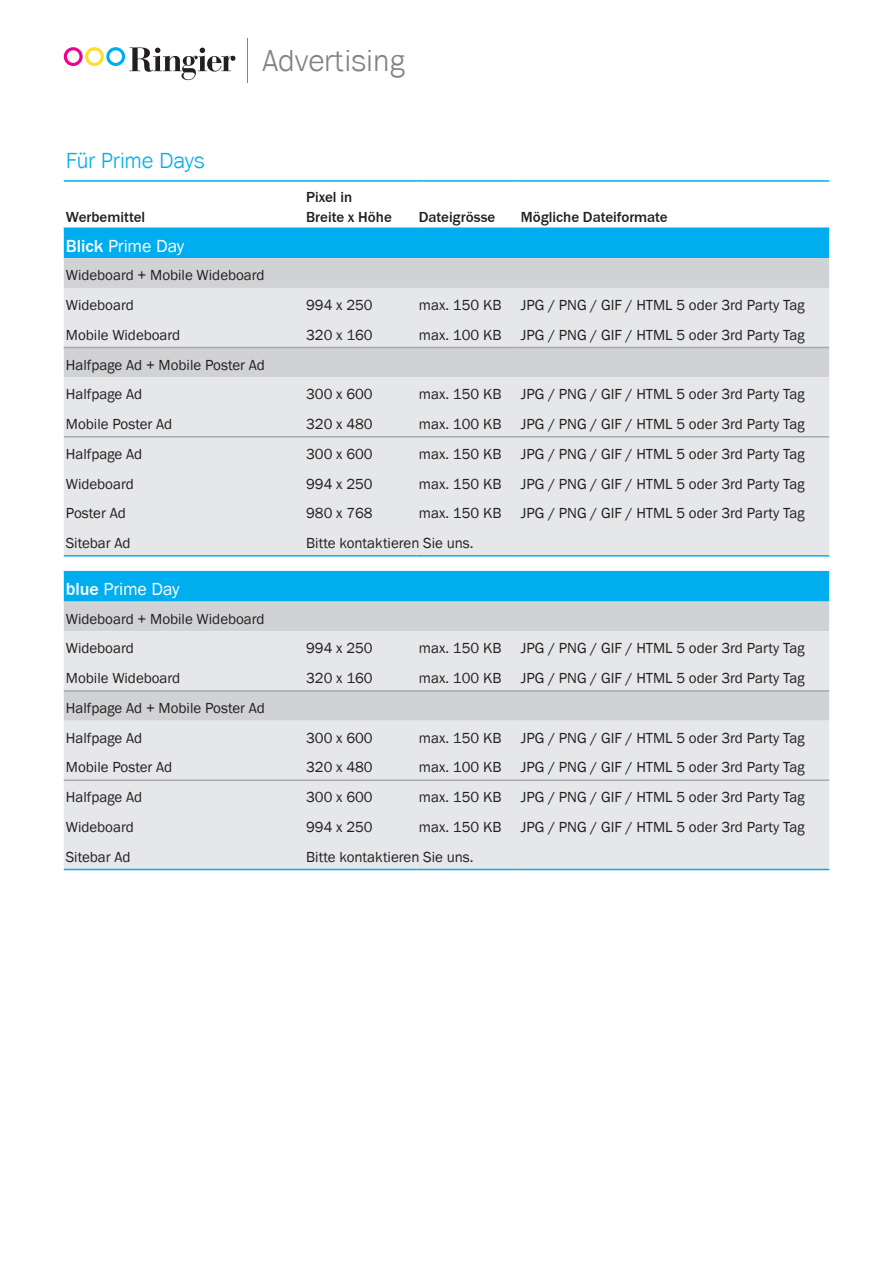
<style>
.page{position:relative;width:893px;height:1263px;background:#fff}
.page>*{position:absolute;margin:0;border:0;box-sizing:border-box;transform-origin:0 0}
.t1{font:300 31.2px "Ringier";color:#808285}
.t2{font:300 22.5px "Ringier";letter-spacing:-.005em;color:#00aeef}
.t3{font:18px "Ringier";letter-spacing:-.01em;color:#fff}
.t4{font:15px/29.7px "Ringier";color:#231f20}
.t5{font:700 15px/19.5px "Ringier";color:#231f20}
.s1{font-weight:700}
</style>
<div class="page">
<svg style="left:64px;top:47px;width:171px;height:33px"></svg>
<hr style="left:248px;top:38px;width:1px;height:45px;background:#808285">
<div style="left:64px;top:229px;width:765px;height:29px;background:#00aeef"></div>
<div style="left:64px;top:258px;width:765px;height:30px;background:#d1d2d4"></div>
<svg style="left:64px;top:288px;width:765px;height:581px;background:#d7e1e6"></svg>
<hr style="left:64px;top:555px;width:240px;height:2px;background:#00aeef">
<hr style="left:304px;top:555px;width:113px;height:2px;background:#00aeef">
<hr style="left:417px;top:555px;width:102px;height:2px;background:#00aeef">
<hr style="left:519px;top:555px;width:310px;height:2px;background:#00aeef">
<hr style="left:64px;top:869px;width:240px;height:1px;background:#00aeef">
<hr style="left:304px;top:869px;width:113px;height:1px;background:#00aeef">
<hr style="left:417px;top:869px;width:102px;height:1px;background:#00aeef">
<hr style="left:519px;top:869px;width:310px;height:1px;background:#00aeef">
<hr style="left:64px;top:347px;width:240px;height:1px;background:#a8a9ad">
<hr style="left:304px;top:347px;width:113px;height:1px;background:#a8a9ad">
<hr style="left:417px;top:347px;width:102px;height:1px;background:#a8a9ad">
<hr style="left:519px;top:347px;width:310px;height:1px;background:#a8a9ad">
<hr style="left:64px;top:436px;width:240px;height:1px;background:#a8a9ad">
<hr style="left:304px;top:436px;width:113px;height:1px;background:#a8a9ad">
<hr style="left:417px;top:436px;width:102px;height:1px;background:#a8a9ad">
<hr style="left:519px;top:436px;width:310px;height:1px;background:#a8a9ad">
<hr style="left:64px;top:690px;width:240px;height:2px;background:#a8a9ad">
<hr style="left:304px;top:690px;width:113px;height:2px;background:#a8a9ad">
<hr style="left:417px;top:690px;width:102px;height:2px;background:#a8a9ad">
<hr style="left:519px;top:690px;width:310px;height:2px;background:#a8a9ad">
<hr style="left:64px;top:779px;width:240px;height:2px;background:#a8a9ad">
<hr style="left:304px;top:779px;width:113px;height:2px;background:#a8a9ad">
<hr style="left:417px;top:779px;width:102px;height:2px;background:#a8a9ad">
<hr style="left:519px;top:779px;width:310px;height:2px;background:#a8a9ad">
<hr style="left:64px;top:227px;width:240px;height:2px;background:#00aeef">
<hr style="left:304px;top:227px;width:113px;height:2px;background:#00aeef">
<hr style="left:417px;top:227px;width:102px;height:2px;background:#00aeef">
<hr style="left:519px;top:227px;width:310px;height:2px;background:#00aeef">
<hr style="left:64px;top:571px;width:240px;height:1px;background:#00aeef">
<hr style="left:304px;top:571px;width:113px;height:1px;background:#00aeef">
<hr style="left:417px;top:571px;width:102px;height:1px;background:#00aeef">
<hr style="left:519px;top:571px;width:310px;height:1px;background:#00aeef">
<hr style="left:64px;top:180px;width:240px;height:2px;background:#00aeef">
<hr style="left:304px;top:180px;width:113px;height:2px;background:#00aeef">
<hr style="left:417px;top:180px;width:102px;height:2px;background:#00aeef">
<hr style="left:519px;top:180px;width:310px;height:2px;background:#00aeef">
<h2 class="t2" style="left:66px;top:147px;width:140px">Für Prime Days</h2>
<p class="t5" style="left:66px;top:207px;width:81px">Werbemittel</p>
<h1 class="t1" style="left:262px;top:41px;width:145px">Advertising</h1>
<p class="t5" style="left:306px;top:187px;width:87px">Pixel in<br>Breite x Höhe</p>
<p class="t5" style="left:419px;top:207px;width:78px">Dateigrösse</p>
<p class="t5" style="left:521px;top:207px;width:148px">Mögliche Dateiformate</p>
<p class="t3" style="left:66px;top:235px;width:120px"><span class="s1">Blick</span> Prime Day</p>
<p class="t4" style="left:66px;top:260px;width:200px">Wideboard + Mobile Wideboard<br>Wideboard</p>
<p class="t4" style="left:306px;top:290px;width:68px">994 x 250</p>
<p class="t4" style="left:419px;top:290px;width:84px">max. 150 KB</p>
<p class="t4" style="left:521px;top:290px;width:286px">JPG / PNG / GIF / HTML 5 oder 3rd Party Tag</p>
<p class="t4" style="left:66px;top:320px;width:116px">Mobile Wideboard</p>
<p class="t4" style="left:306px;top:320px;width:68px">320 x 160</p>
<p class="t4" style="left:419px;top:320px;width:84px">max. 100 KB</p>
<p class="t4" style="left:521px;top:320px;width:286px">JPG / PNG / GIF / HTML 5 oder 3rd Party Tag</p>
<p class="t4" style="left:66px;top:349px;width:201px">Halfpage Ad + Mobile Poster Ad<br>Halfpage Ad</p>
<p class="t4" style="left:306px;top:379px;width:68px">300 x 600</p>
<p class="t4" style="left:419px;top:379px;width:84px">max. 150 KB</p>
<p class="t4" style="left:521px;top:379px;width:286px">JPG / PNG / GIF / HTML 5 oder 3rd Party Tag</p>
<p class="t4" style="left:66px;top:409px;width:108px">Mobile Poster Ad</p>
<p class="t4" style="left:306px;top:409px;width:68px">320 x 480</p>
<p class="t4" style="left:419px;top:409px;width:84px">max. 100 KB</p>
<p class="t4" style="left:521px;top:409px;width:286px">JPG / PNG / GIF / HTML 5 oder 3rd Party Tag</p>
<p class="t4" style="left:66px;top:439px;width:78px">Halfpage Ad</p>
<p class="t4" style="left:306px;top:439px;width:68px">300 x 600</p>
<p class="t4" style="left:419px;top:439px;width:84px">max. 150 KB</p>
<p class="t4" style="left:521px;top:439px;width:286px">JPG / PNG / GIF / HTML 5 oder 3rd Party Tag</p>
<p class="t4" style="left:66px;top:468px;width:69px">Wideboard</p>
<p class="t4" style="left:306px;top:468px;width:68px">994 x 250</p>
<p class="t4" style="left:419px;top:468px;width:84px">max. 150 KB</p>
<p class="t4" style="left:521px;top:468px;width:286px">JPG / PNG / GIF / HTML 5 oder 3rd Party Tag</p>
<p class="t4" style="left:66px;top:498px;width:61px">Poster Ad</p>
<p class="t4" style="left:306px;top:498px;width:68px">980 x 768</p>
<p class="t4" style="left:419px;top:498px;width:84px">max. 150 KB</p>
<p class="t4" style="left:521px;top:498px;width:286px">JPG / PNG / GIF / HTML 5 oder 3rd Party Tag</p>
<p class="t4" style="left:66px;top:528px;width:66px">Sitebar Ad</p>
<p class="t4" style="left:306px;top:528px;width:169px">Bitte kontaktieren Sie uns.</p>
<p class="t3" style="left:66px;top:578px;width:115px"><span class="s1">blue</span> Prime Day</p>
<p class="t4" style="left:66px;top:603px;width:200px">Wideboard + Mobile Wideboard<br>Wideboard</p>
<p class="t4" style="left:306px;top:633px;width:68px">994 x 250</p>
<p class="t4" style="left:419px;top:633px;width:84px">max. 150 KB</p>
<p class="t4" style="left:521px;top:633px;width:286px">JPG / PNG / GIF / HTML 5 oder 3rd Party Tag</p>
<p class="t4" style="left:66px;top:663px;width:116px">Mobile Wideboard</p>
<p class="t4" style="left:306px;top:663px;width:68px">320 x 160</p>
<p class="t4" style="left:419px;top:663px;width:84px">max. 100 KB</p>
<p class="t4" style="left:521px;top:663px;width:286px">JPG / PNG / GIF / HTML 5 oder 3rd Party Tag</p>
<p class="t4" style="left:66px;top:693px;width:201px">Halfpage Ad + Mobile Poster Ad<br>Halfpage Ad</p>
<p class="t4" style="left:306px;top:722px;width:68px">300 x 600</p>
<p class="t4" style="left:419px;top:722px;width:84px">max. 150 KB</p>
<p class="t4" style="left:521px;top:722px;width:286px">JPG / PNG / GIF / HTML 5 oder 3rd Party Tag</p>
<p class="t4" style="left:66px;top:752px;width:108px">Mobile Poster Ad</p>
<p class="t4" style="left:306px;top:752px;width:68px">320 x 480</p>
<p class="t4" style="left:419px;top:752px;width:84px">max. 100 KB</p>
<p class="t4" style="left:521px;top:752px;width:286px">JPG / PNG / GIF / HTML 5 oder 3rd Party Tag</p>
<p class="t4" style="left:66px;top:782px;width:78px">Halfpage Ad</p>
<p class="t4" style="left:306px;top:782px;width:68px">300 x 600</p>
<p class="t4" style="left:419px;top:782px;width:84px">max. 150 KB</p>
<p class="t4" style="left:521px;top:782px;width:286px">JPG / PNG / GIF / HTML 5 oder 3rd Party Tag</p>
<p class="t4" style="left:66px;top:812px;width:69px">Wideboard</p>
<p class="t4" style="left:306px;top:812px;width:68px">994 x 250</p>
<p class="t4" style="left:419px;top:812px;width:84px">max. 150 KB</p>
<p class="t4" style="left:521px;top:812px;width:286px">JPG / PNG / GIF / HTML 5 oder 3rd Party Tag</p>
<p class="t4" style="left:66px;top:842px;width:66px">Sitebar Ad</p>
<p class="t4" style="left:306px;top:842px;width:169px">Bitte kontaktieren Sie uns.</p>
</div>
